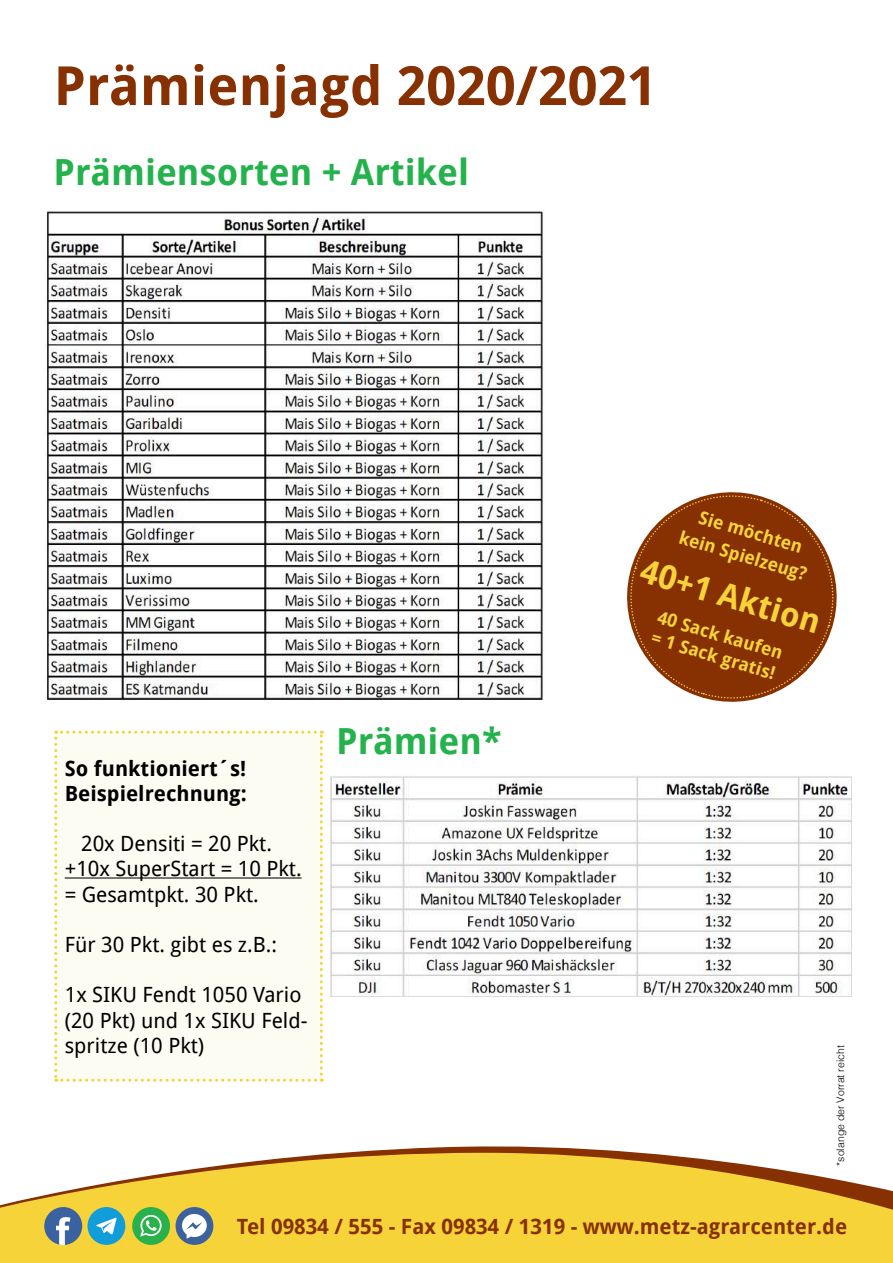
<style>
.page{position:relative;width:893px;height:1263px;background:#fff}
.page>*{position:absolute;margin:0;border:0;box-sizing:border-box;transform-origin:0 0}
.t1{font:700 54px "Droid Sans";color:#873001}
.t2{font:700 36px "Droid Sans";color:#23b24b}
.t3{font:700 33px "Droid Sans";color:#f6d439}
.t4{font:21px/25.2px "Droid Sans";color:#000}
.t5{font:700 21px "Droid Sans";color:#873001}
.t6{font:700 21px/25.2px "Droid Sans";color:#000}
.t7{font:700 18px/24.8px "Droid Sans";color:#f6d439;text-align:center}
.t8{font:300 10.5px "Helvetica";color:#000}
</style>
<div class="page">
<svg style="left:341px;top:1146px;width:300px;height:7px;fill:#873001"></svg>
<svg style="left:0;top:1153px;width:893px;height:110px;fill:#f6d439"></svg>
<div style="left:132px;top:1207px;width:38px;height:38px;background:#29b14b;border-radius:50%"></div>
<div style="left:176px;top:1207px;width:37px;height:38px;background:#3b619f;border-radius:50%"></div>
<svg style="left:140px;top:1215px;width:22px;height:21px"></svg>
<svg style="left:182px;top:1214px;width:25px;height:25px"></svg>
<div style="left:87px;top:1207px;width:38px;height:38px;background:#119dd9;border-radius:50%"></div>
<svg style="left:96px;top:1217px;width:21px;height:17px"></svg>
<svg style="left:44px;top:1207px;width:38px;height:38px"></svg>
<img style="left:330px;top:776px;width:522px;height:220px">
<img style="left:45px;top:210px;width:499px;height:490px">
<div style="left:54px;top:731px;width:269px;height:351px;background:#fdfcf2"></div>
<svg style="left:627px;top:492px;width:210px;height:210px"></svg>
<h1 class="t1" style="left:54px;top:55px;width:605px">Prämienjagd 2020/2021</h1>
<h2 class="t2" style="left:54px;top:152px;width:417px">Prämiensorten + Artikel</h2>
<p class="t6" style="left:65px;top:756px;width:184px">So funktioniert´s!<br>Beispielrechnung:</p>
<p class="t4" style="left:65px;top:831px;width:238px;text-indent:16px">20x Densiti = 20 Pkt. +10x SuperStart = 10 Pkt. = Gesamtpkt. 30 Pkt.</p>
<p class="t4" style="left:65px;top:932px;width:214px">Für 30 Pkt. gibt es z.B.:</p>
<p class="t4" style="left:65px;top:982px;width:244px">1x SIKU Fendt 1050 Vario (20 Pkt) und 1x SIKU Feld&shy;spritze (10 Pkt)</p>
<h2 class="t2" style="left:336px;top:720px;width:167px">Prämien*</h2>
<p class="t7" style="left:690px;top:501px;width:134px;rotate:17deg">Sie möchten kein Spielzeug?</p>
<h3 class="t3" style="left:647px;top:552px;width:187px;rotate:16deg">40+1 Aktion</h3>
<p class="t7" style="left:661px;top:606px;width:131px;line-height:21.5px;text-align:left;rotate:17deg">40 Sack kaufen = 1 Sack gratis!</p>
<p class="t8" style="left:831px;top:1166px;width:122px;rotate:-90deg">*solange der Vorrat reicht</p>
<p class="t5" style="left:237px;top:1215px;width:612px">Tel 09834 / 555 - Fax 09834 / 1319 - www.metz-agrarcenter.de</p>
</div>
